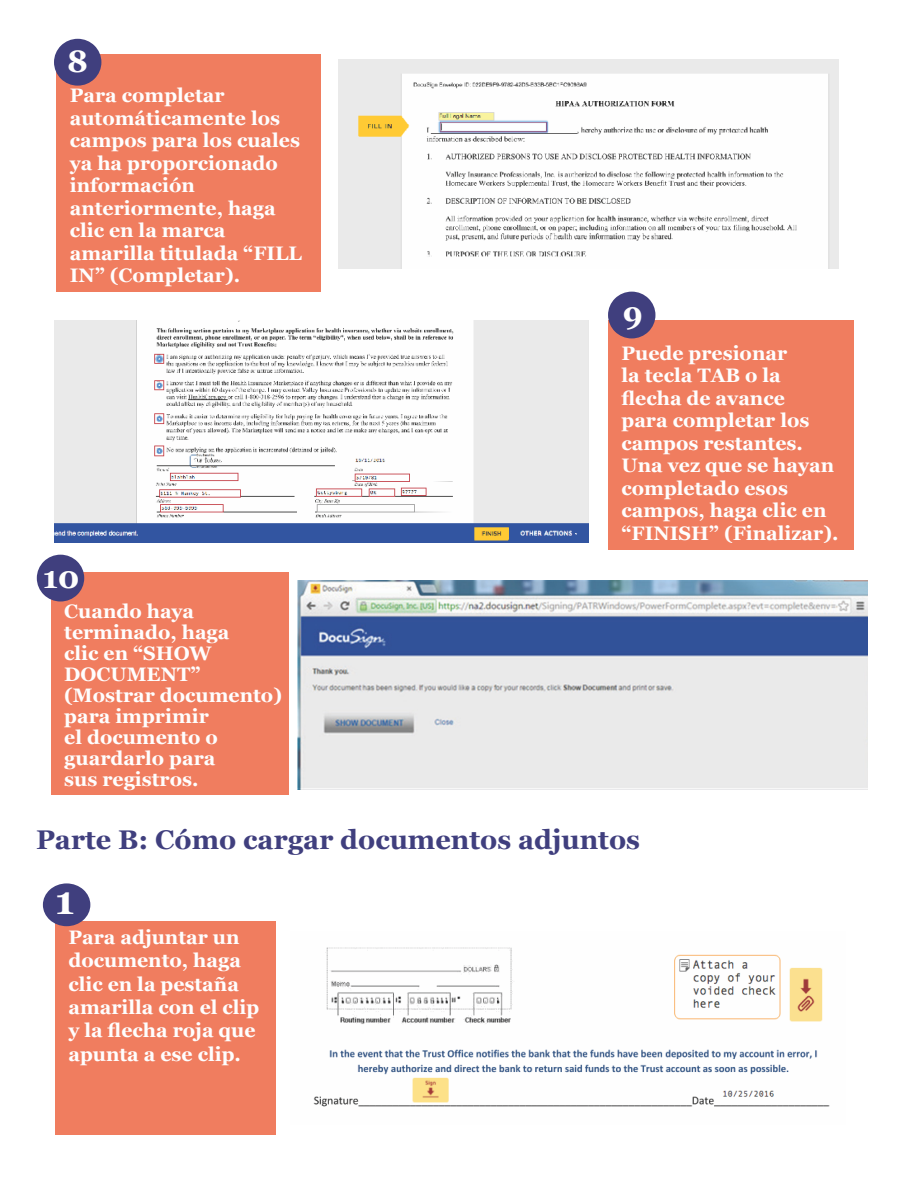
<style>
.page{position:relative;width:918px;height:1188px;background:#fff}
.page>*{position:absolute;margin:0;border:0;box-sizing:border-box;transform-origin:0 0}
.Paragraph_Style1{font:700 39.6px "Georgia";color:#fefefe}
.Paragraph_Style1-2{font:700 31.05px "Georgia";color:#fefefe}
.Paragraph_Style1-3{font:700 27px "Georgia";color:#403f7e}
.Paragraph_Style1-4{font:700 19.5px/22.5px "Georgia";color:#fefefe}
.Paragraph_Style2{font:700 19.5px/22.5px "Georgia";color:#fefefe}
.Paragraph_Style5{font:700 19.5px/21px "Georgia";color:#fefefe}
</style>
<div class="page">
<div style="left:56px;top:54px;width:265px;height:238px;background:#f07d5f"></div>
<svg style="left:54px;top:39px;width:47px;height:47px"></svg>
<div style="left:608px;top:320px;width:246px;height:230px;background:#f07d5f"></div>
<svg style="left:608px;top:292px;width:47px;height:46px"></svg>
<div style="left:51px;top:572px;width:238px;height:223px;background:#f07d5f"></div>
<svg style="left:37px;top:555px;width:47px;height:47px"></svg>
<div style="left:55px;top:921px;width:220px;height:214px;background:#f07d5f"></div>
<svg style="left:43px;top:883px;width:47px;height:43px"></svg>
<img style="left:338px;top:60px;width:500px;height:209px">
<img style="left:54px;top:320px;width:534px;height:222px">
<img style="left:297px;top:580px;width:571px;height:209px">
<img style="left:313px;top:947px;width:517px;height:160px">
<p class="Paragraph_Style1-2" style="left:67px;top:38px;width:22px">8</p>
<p class="Paragraph_Style1-4" style="left:70px;top:83px;width:234px">Para completar automáticamente los campos para los cuales ya ha proporcionado información anteriormente, haga clic en la marca amarilla titulada “FILL<br>IN” (Completar).</p>
<p class="Paragraph_Style1-2" style="left:43px;top:554px;width:38px">10</p>
<p class="Paragraph_Style5" style="left:64px;top:599px;width:219px">Cuando haya terminado, haga<br>clic en “SHOW<br>DOCUMENT” (Mostrar documento) para imprimir<br>el documento o guardarlo para<br>sus registros.</p>
<p class="Paragraph_Style1-2" style="left:623px;top:290px;width:22px">9</p>
<p class="Paragraph_Style2" style="left:622px;top:341px;width:218px">Puede presionar<br>la tecla TAB o la flecha de avance<br>para completar los campos restantes.<br>Una vez que se hayan completado esos campos, haga clic en “FINISH” (Finalizar).</p>
<p class="Paragraph_Style1-3" style="left:36px;top:819px;width:606px">Parte B: Cómo cargar documentos adjuntos</p>
<p class="Paragraph_Style1" style="left:55px;top:870px;width:21px">1</p>
<p class="Paragraph_Style1-4" style="left:68px;top:924px;width:192px;line-height:23.4px">Para adjuntar un documento, haga clic en la pestaña amarilla con el clip y la flecha roja que apunta a ese clip.</p>
</div>
